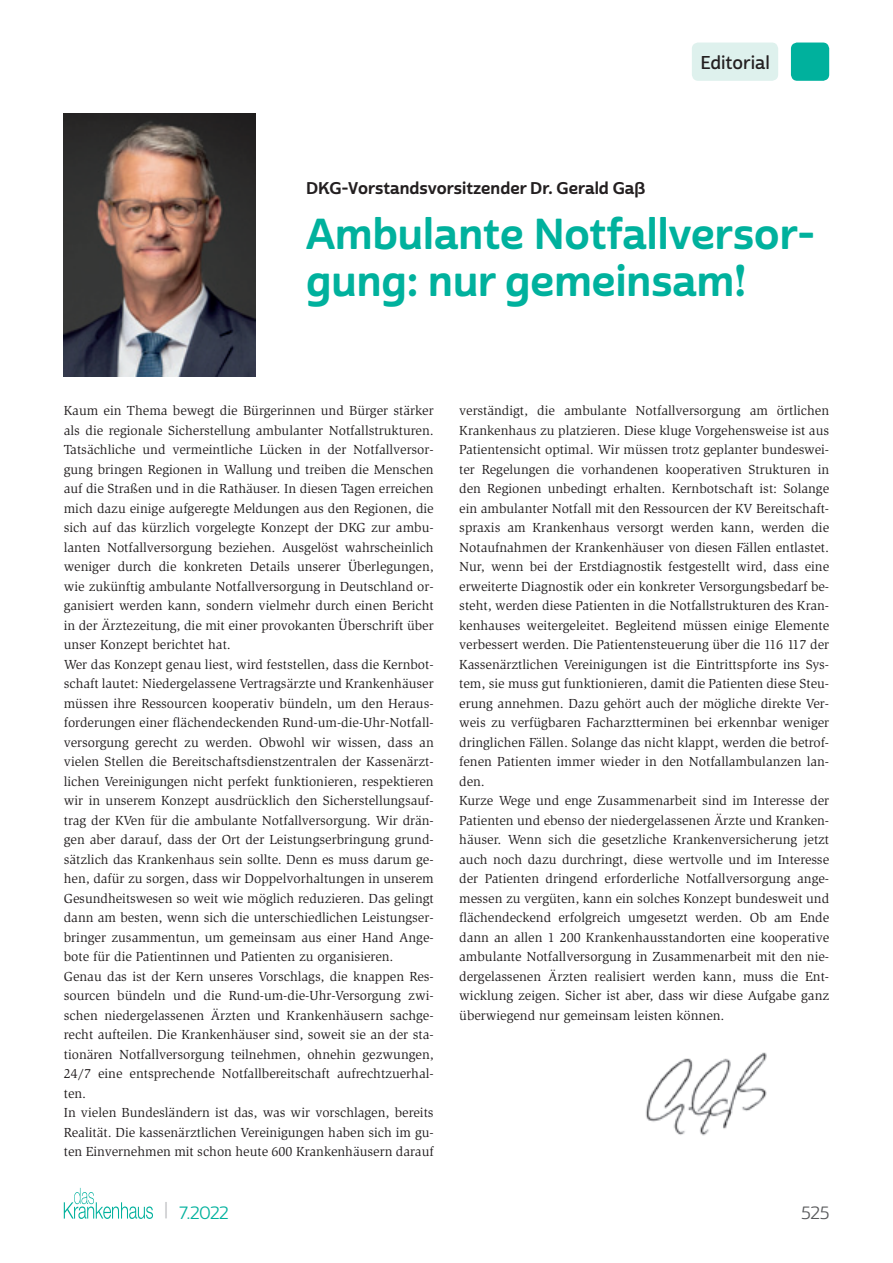
<style>
.page{position:relative;width:893px;height:1263px;background:#fff}
.page>*{position:absolute;margin:0;border:0;box-sizing:border-box;transform-origin:0 0}
.t1{font:42px/46.5px "Cabrito Sans Nor Bol";color:#00b19d}
.t2{font:18px "Cabrito Sans Nor Dem";color:#231f20}
.t3{font:17.25px "Cabrito Sans Nor Reg";color:#00b19d}
.t4{font:17.25px "Cabrito Sans Nor Reg";color:#57585a}
.t5{font:16.5px "Cabrito Sans Nor Bol";color:#231f20}
.t6{font:13.5px/19.5px "Slimbach Std";color:#231f20}
.s1{font-size:18.9px;color:#bcbdc0}
</style>
<div class="page">
<svg style="left:64px;top:1188px;width:89px;height:31px"></svg>
<div style="left:791px;top:43px;width:38px;height:38px;background:#00b19d;border-radius:6px"></div>
<img style="left:646px;top:1052px;width:121px;height:84px">
<div style="left:692px;top:43px;width:86px;height:38px;background:#def1ed;border-radius:6px"></div>
<img style="left:64px;top:113px;width:191px;height:263px">
<h2 class="t2" style="left:700px;top:51px;width:71px">Editorial</h2>
<p class="t5" style="left:306px;top:178px;width:341px">DKG-Vorstandsvorsitzender Dr. Gerald Gaß</p>
<h1 class="t1" style="left:306px;top:212px;width:511px">Ambulante Notfallversor&shy;gung: nur gemeinsam!</h1>
<p class="t6" style="left:64px;top:401px;width:371px">Kaum ein Thema bewegt die Bürgerinnen und Bürger stärker als die regionale Sicherstellung ambulanter Notfallstrukturen.<br>Tatsächliche und vermeintliche Lücken in der Notfallversor&shy;gung bringen Regionen in Wallung und treiben die Menschen auf die Straßen und in die Rathäuser. In diesen Tagen erreichen mich dazu einige aufgeregte Meldungen aus den Regionen, die sich auf das kürzlich vorgelegte Konzept der DKG zur ambu&shy;lanten Notfallversorgung beziehen. Ausgelöst wahrscheinlich weniger durch die konkreten Details unserer Überlegungen, wie zukünftig ambulante Notfallversorgung in Deutschland or&shy;ganisiert werden kann, sondern vielmehr durch einen Bericht in der Ärztezeitung, die mit einer provokanten Überschrift über unser Konzept berichtet hat.<br>Wer das Konzept genau liest, wird feststellen, dass die Kernbot&shy;schaft lautet: Niedergelassene Vertragsärzte und Krankenhäuser müssen ihre Ressourcen kooperativ bündeln, um den Heraus&shy;forderungen einer flächendeckenden Rund-um-die-Uhr-Notfall&shy;versorgung gerecht zu werden. Obwohl wir wissen, dass an vielen Stellen die Bereitschaftsdienstzentralen der Kassenärzt&shy;lichen Vereinigungen nicht perfekt funktionieren, respektieren wir in unserem Konzept ausdrücklich den Sicherstellungsauf&shy;trag der KVen für die ambulante Notfallversorgung. Wir drän&shy;gen aber darauf, dass der Ort der Leistungserbringung grund&shy;sätzlich das Krankenhaus sein sollte. Denn es muss darum ge&shy;hen, dafür zu sorgen, dass wir Doppelvorhaltungen in unserem Gesundheitswesen so weit wie möglich reduzieren. Das gelingt dann am besten, wenn sich die unterschiedlichen Leistungser&shy;bringer zusammentun, um gemeinsam aus einer Hand Ange&shy;bote für die Patientinnen und Patienten zu organisieren.<br>Genau das ist der Kern unseres Vorschlags, die knappen Res&shy;sourcen bündeln und die Rund-um-die-Uhr-Versorgung zwi&shy;schen niedergelassenen Ärzten und Krankenhäusern sachge&shy;recht aufteilen. Die Krankenhäuser sind, soweit sie an der sta&shy;tionären Notfallversorgung teilnehmen, ohnehin gezwungen, 24/7 eine entsprechende Notfallbereitschaft aufrechtzuerhal&shy;ten.<br>In vielen Bundesländern ist das, was wir vorschlagen, bereits Realität. Die kassenärztlichen Vereinigungen haben sich im gu&shy;ten Einvernehmen mit schon heute 600 Krankenhäusern darauf</p>
<p class="t6" style="left:459px;top:401px;width:371px">verständigt, die ambulante Notfallversorgung am örtlichen Krankenhaus zu platzieren. Diese kluge Vorgehensweise ist aus Patientensicht optimal. Wir müssen trotz geplanter bundeswei&shy;ter Regelungen die vorhandenen kooperativen Strukturen in den Regionen unbedingt erhalten. Kernbotschaft ist: Solange ein ambulanter Notfall mit den Ressourcen der KV Bereitschaft&shy;spraxis am Krankenhaus versorgt werden kann, werden die Notaufnahmen der Krankenhäuser von diesen Fällen entlastet.<br>Nur, wenn bei der Erstdiagnostik festgestellt wird, dass eine erweiterte Diagnostik oder ein konkreter Versorgungsbedarf be&shy;steht, werden diese Patienten in die Notfallstrukturen des Kran&shy;kenhauses weitergeleitet. Begleitend müssen einige Elemente verbessert werden. Die Patientensteuerung über die 116 117 der Kassenärztlichen Vereinigungen ist die Eintrittspforte ins Sys&shy;tem, sie muss gut funktionieren, damit die Patienten diese Steu&shy;erung annehmen. Dazu gehört auch der mögliche direkte Ver&shy;weis zu verfügbaren Facharztterminen bei erkennbar weniger dringlichen Fällen. Solange das nicht klappt, werden die betrof&shy;fenen Patienten immer wieder in den Notfallambulanzen lan&shy;den.<br>Kurze Wege und enge Zusammenarbeit sind im Interesse der Patienten und ebenso der niedergelassenen Ärzte und Kranken&shy;häuser. Wenn sich die gesetzliche Krankenversicherung jetzt auch noch dazu durchringt, diese wertvolle und im Interesse der Patienten dringend erforderliche Notfallversorgung ange&shy;messen zu vergüten, kann ein solches Konzept bundesweit und flächendeckend erfolgreich umgesetzt werden. Ob am Ende dann an allen 1 200 Krankenhausstandorten eine kooperative ambulante Notfallversorgung in Zusammenarbeit mit den nie&shy;dergelassenen Ärzten realisiert werden kann, muss die Ent&shy;wicklung zeigen. Sicher ist aber, dass wir diese Aufgabe ganz überwiegend nur gemeinsam leisten können.</p>
<p class="t3" style="left:164px;top:1202px;width:66px"><span class="s1">|</span> 7.2022</p>
<p class="t4" style="left:801px;top:1202px;width:29px">525</p>
</div>
